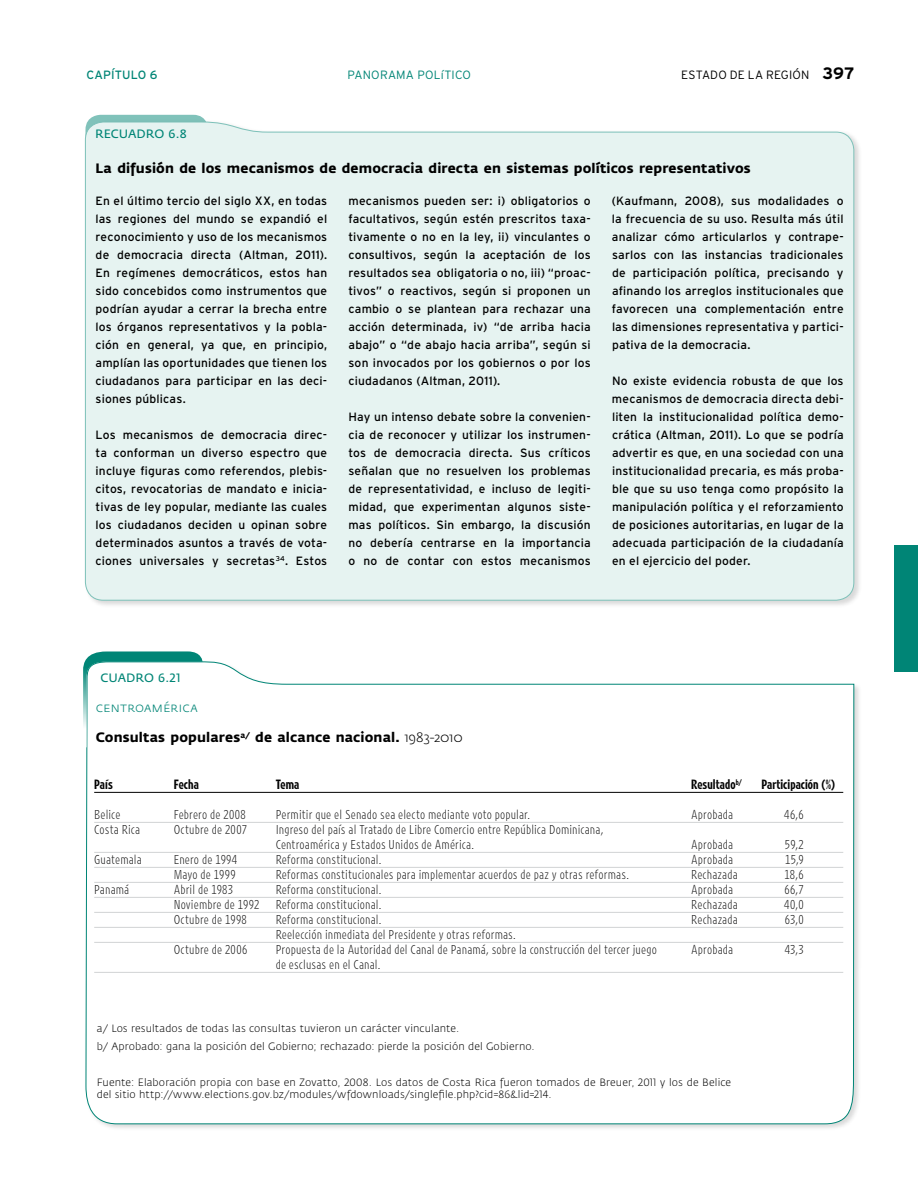
<style>
.page{position:relative;width:918px;height:1188px;background:#fff}
.page>*{position:absolute;margin:0;border:0;box-sizing:border-box;transform-origin:0 0}
.t1{font:700 13.5px "Fedra Sans";letter-spacing:.01em;color:#000}
.t2{font:13.5px "Fedra Sans Light SC";color:#008576}
.t3{font:12px/18px "Interstate";letter-spacing:.015em;color:#000;text-align:justify}
.t4{font:12px/15px "Retina A01";letter-spacing:.01em;color:#000}
.t5{font:12px "Retina A10";letter-spacing:.01em;color:#000}
.t6{font:12px "Fedra Sans";letter-spacing:.005em;color:#008576}
.t7{font:300 12px "Interstate";letter-spacing:.02em;color:#000}
.t8{font:300 12px "Interstate";letter-spacing:.015em;color:#008576}
.t9{font:12px "Interstate";letter-spacing:.01em;color:#008576}
.t10{font:300 10.5px/17.9px "Fedra Sans";letter-spacing:.01em;color:#000}
.s1{font-weight:700;font-size:16.5px}
.s2{font-family:"Fedra Sans Light SC";font-weight:400}
</style>
<div class="page">
<div style="left:895px;top:545px;width:23px;height:127px;background:#008576"></div>
<div style="left:85px;top:115px;width:123px;height:35px;background:#80c2ba;border-radius:15px"></div>
<div style="left:84px;top:120px;width:778px;height:488px;background:#000;opacity:.15"></div>
<div style="left:85px;top:121px;width:770px;height:480px;background:#e6f3f1"></div>
<div style="left:84px;top:660px;width:778px;height:472px;background:#000;opacity:.15"></div>
<svg style="left:85px;top:661px;width:770px;height:464px"></svg>
<svg style="left:83px;top:651px;width:120px;height:96px"></svg>
<hr style="left:94px;top:792px;width:749px;height:1px;background:#000">
<hr style="left:94px;top:822px;width:749px;height:1px;background:#d1d3d4">
<hr style="left:94px;top:852px;width:749px;height:1px;background:#d1d3d4">
<hr style="left:94px;top:867px;width:749px;height:1px;background:#d1d3d4">
<hr style="left:94px;top:882px;width:749px;height:1px;background:#d1d3d4">
<hr style="left:94px;top:897px;width:749px;height:1px;background:#d1d3d4">
<hr style="left:94px;top:912px;width:749px;height:1px;background:#d1d3d4">
<hr style="left:94px;top:927px;width:749px;height:1px;background:#d1d3d4">
<hr style="left:94px;top:942px;width:749px;height:1px;background:#d1d3d4">
<hr style="left:94px;top:972px;width:749px;height:1px;background:#d1d3d4">
<p class="t9" style="left:87px;top:68px;width:73px">CAPÍTULO 6</p>
<p class="t8" style="left:348px;top:68px;width:125px">PANORAMA POLíTICO</p>
<p class="t7" style="left:681px;top:68px;width:175px">ESTADO DE LA REGIÓN <span class="s1">397</span></p>
<p class="t6" style="left:95px;top:128px;width:93px">RECUADRO 6.8</p>
<p class="t1" style="left:96px;top:160px;width:657px">La difusión de los mecanismos de democracia directa en sistemas políticos representativos</p>
<p class="t3" style="left:348px;top:192px;width:244px">mecanismos pueden ser: i) obligatorios o facultativos, según estén prescritos taxa&shy;tivamente o no en la ley, ii) vinculantes o consultivos, según la aceptación de los resultados sea obligatoria o no, iii) “proac&shy;tivos” o reactivos, según si proponen un cambio o se plantean para rechazar una acción determinada, iv) “de arriba hacia abajo” o “de abajo hacia arriba”, según si son invocados por los gobiernos o por los ciudadanos (Altman, 2011).</p>
<p class="t3" style="left:349px;top:408px;width:244px">Hay un intenso debate sobre la convenien&shy;cia de reconocer y utilizar los instrumen&shy;tos de democracia directa. Sus críticos señalan que no resuelven los problemas de representatividad, e incluso de legiti&shy;midad, que experimentan algunos siste&shy;mas políticos. Sin embargo, la discusión no debería centrarse en la importancia o no de contar con estos mecanismos</p>
<p class="t3" style="left:96px;top:192px;width:233px">En el último tercio del siglo XX, en todas las regiones del mundo se expandió el reconocimiento y uso de los mecanismos de democracia directa (Altman, 2011).<br>En regímenes democráticos, estos han sido concebidos como instrumentos que podrían ayudar a cerrar la brecha entre los órganos representativos y la pobla&shy;ción en general, ya que, en principio, amplían las oportunidades que tienen los ciudadanos para participar en las deci&shy;siones públicas.</p>
<p class="t3" style="left:96px;top:426px;width:233px">Los mecanismos de democracia direc&shy;ta conforman un diverso espectro que incluye figuras como referendos, plebis&shy;citos, revocatorias de mandato e inicia&shy;tivas de ley popular, mediante las cuales los ciudadanos deciden u opinan sobre determinados asuntos a través de vota&shy;ciones universales y secretas<sup>34</sup>. Estos</p>
<p class="t3" style="left:612px;top:192px;width:233px">(Kaufmann, 2008), sus modalidades o la frecuencia de su uso. Resulta más útil analizar cómo articularlos y contrape&shy;sarlos con las instancias tradicionales de participación política, precisando y afinando los arreglos institucionales que favorecen una complementación entre las dimensiones representativa y partici&shy;pativa de la democracia.</p>
<p class="t3" style="left:612px;top:372px;width:233px">No existe evidencia robusta de que los mecanismos de democracia directa debi&shy;liten la institucionalidad política demo&shy;crática (Altman, 2011). Lo que se podría advertir es que, en una sociedad con una institucionalidad precaria, es más proba&shy;ble que su uso tenga como propósito la manipulación política y el reforzamiento de posiciones autoritarias, en lugar de la adecuada participación de la ciudadanía en el ejercicio del poder.</p>
<p class="t6" style="left:101px;top:671px;width:82px">CUADRO 6.21</p>
<p class="t2" style="left:96px;top:700px;width:103px">centroamérica</p>
<p class="t1" style="left:96px;top:729px;width:369px">Consultas populares<sup>a/</sup> de alcance nacional. <span class="s2">1983-2010</span></p>
<p class="t5" style="left:94px;top:777px;width:20px">País</p>
<p class="t5" style="left:174px;top:777px;width:27px">Fecha</p>
<p class="t5" style="left:276px;top:777px;width:25px">Tema</p>
<p class="t5" style="left:691px;top:777px;width:52px">Resultado<sup>b/</sup></p>
<p class="t5" style="left:761px;top:777px;width:75px">Participación (%)</p>
<p class="t4" style="left:94px;top:807px;width:28px">Belice</p>
<p class="t4" style="left:174px;top:807px;width:74px">Febrero de 2008</p>
<p class="t4" style="left:276px;top:807px;width:256px">Permitir que el Senado sea electo mediante voto popular.</p>
<p class="t4" style="left:691px;top:807px;width:44px">Aprobada</p>
<p class="t4" style="left:784px;top:807px;width:21px">46,6</p>
<p class="t4" style="left:94px;top:822px;width:47px">Costa Rica</p>
<p class="t4" style="left:174px;top:822px;width:75px">Octubre de 2007</p>
<p class="t4" style="left:276px;top:822px;width:329px">Ingreso del país al Tratado de Libre Comercio entre República Dominicana,<br>Centroamérica y Estados Unidos de América.</p>
<p class="t4" style="left:691px;top:837px;width:44px">Aprobada</p>
<p class="t4" style="left:785px;top:837px;width:20px">59,2</p>
<p class="t4" style="left:94px;top:852px;width:49px">Guatemala</p>
<p class="t4" style="left:174px;top:852px;width:65px">Enero de 1994</p>
<p class="t4" style="left:276px;top:852px;width:107px">Reforma constitucional.</p>
<p class="t4" style="left:691px;top:852px;width:44px">Aprobada</p>
<p class="t4" style="left:785px;top:852px;width:20px">15,9</p>
<p class="t4" style="left:174px;top:867px;width:64px">Mayo de 1999</p>
<p class="t4" style="left:276px;top:867px;width:355px">Reformas constitucionales para implementar acuerdos de paz y otras reformas.</p>
<p class="t4" style="left:691px;top:867px;width:48px">Rechazada</p>
<p class="t4" style="left:784px;top:867px;width:21px">18,6</p>
<p class="t4" style="left:94px;top:882px;width:37px">Panamá</p>
<p class="t4" style="left:174px;top:882px;width:61px">Abril de 1983</p>
<p class="t4" style="left:276px;top:882px;width:107px">Reforma constitucional.</p>
<p class="t4" style="left:691px;top:882px;width:44px">Aprobada</p>
<p class="t4" style="left:785px;top:882px;width:21px">66,7</p>
<p class="t4" style="left:174px;top:897px;width:87px">Noviembre de 1992</p>
<p class="t4" style="left:276px;top:897px;width:107px">Reforma constitucional.</p>
<p class="t4" style="left:691px;top:897px;width:48px">Rechazada</p>
<p class="t4" style="left:784px;top:897px;width:21px">40,0</p>
<p class="t4" style="left:174px;top:912px;width:75px">Octubre de 1998</p>
<p class="t4" style="left:276px;top:912px;width:107px">Reforma constitucional.</p>
<p class="t4" style="left:691px;top:912px;width:48px">Rechazada</p>
<p class="t4" style="left:785px;top:912px;width:20px">63,0</p>
<p class="t4" style="left:276px;top:927px;width:242px">Reelección inmediata del Presidente y otras reformas.</p>
<p class="t4" style="left:174px;top:942px;width:75px">Octubre de 2006</p>
<p class="t4" style="left:276px;top:942px;width:383px">Propuesta de la Autoridad del Canal de Panamá, sobre la construcción del tercer juego</p>
<p class="t4" style="left:691px;top:942px;width:44px">Aprobada</p>
<p class="t4" style="left:785px;top:942px;width:20px">43,3</p>
<p class="t4" style="left:276px;top:957px;width:106px">de esclusas en el Canal.</p>
<p class="t10" style="left:97px;top:1019px;width:440px">a/ Los resultados de todas las consultas tuvieron un carácter vinculante.<br>b/ Aprobado: gana la posición del Gobierno; rechazado: pierde la posición del Gobierno.</p>
<p class="t10" style="left:97px;top:1076px;width:636px;line-height:12.6px">Fuente: Elaboración propia con base en Zovatto, 2008. Los datos de Costa Rica fueron tomados de Breuer, 2011 y los de Belice del sitio http://www.elections.gov.bz/modules/wfdownloads/singlefile.php?cid=86&amp;lid=214.</p>
</div>
